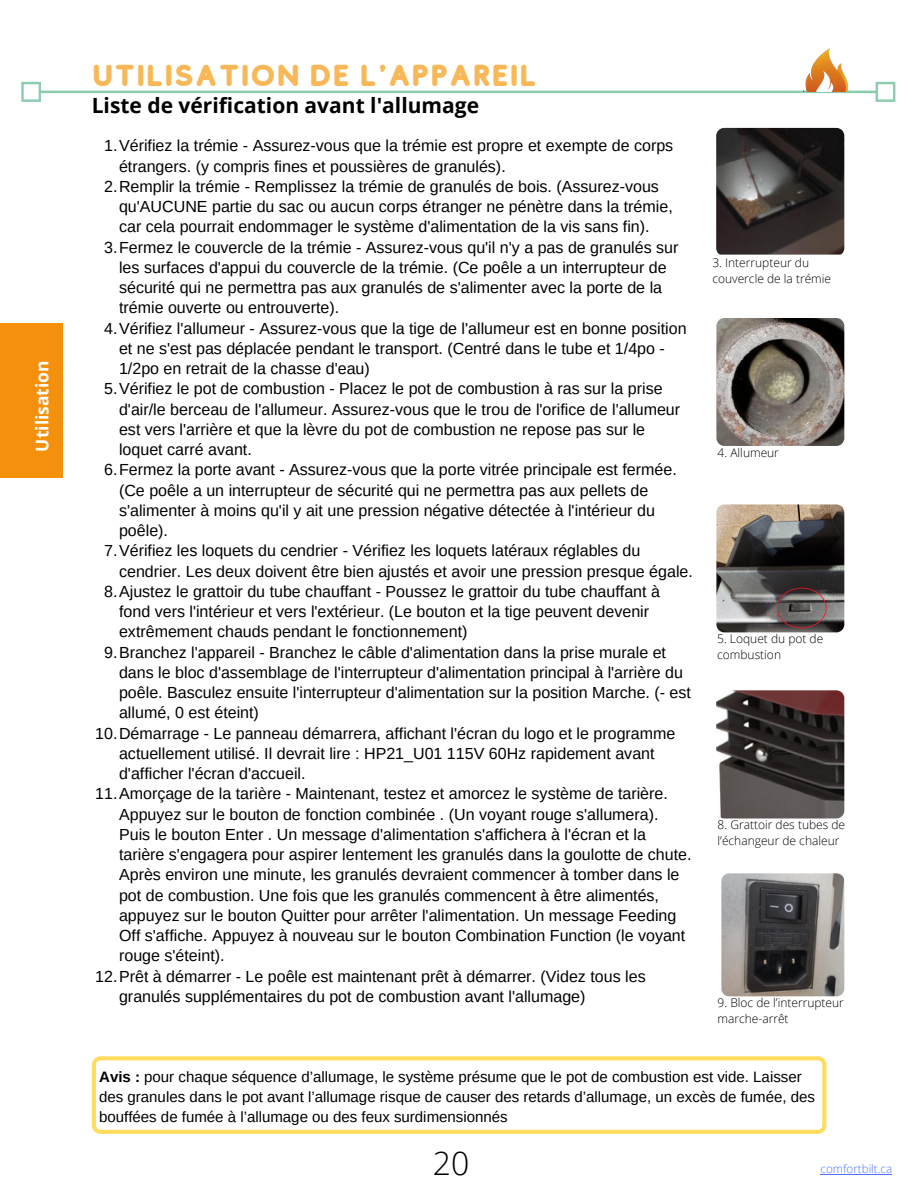
<style>
.page{position:relative;width:918px;height:1188px;background:#fff}
.page>*{position:absolute;margin:0;border:0;box-sizing:border-box;transform-origin:0 0}
.t1{font:300 31.95px "Open Sans";color:#000}
.t2{font:30px "Studly";color:#f8b858}
.t3{font:700 21px "Open Sans";color:#000}
.t4{font:700 17.4px "Open Sans";color:#fff}
.t5{font:16.05px "Arimo";color:#000}
.t6{font:15px/20.2px "Arimo";color:#000}
.t7{font:300 12px/16px "Open Sans";color:#000}
.t8{font:300 11.7px "Open Sans";color:#5271ff}
.s1{font-weight:700}
</style>
<div class="page">
<svg style="left:21px;top:82px;width:874px;height:20px"></svg>
<img style="left:804px;top:49px;width:45px;height:43px">
<div style="left:0;top:323px;width:63px;height:154px;background:#f4900c"></div>
<svg style="left:92px;top:1056px;width:734px;height:78px"></svg>
<img style="left:716px;top:690px;width:128px;height:128px;border-radius:8px">
<img style="left:721px;top:873px;width:123px;height:123px;border-radius:8px">
<img style="left:716px;top:318px;width:128px;height:128px;border-radius:8px">
<img style="left:716px;top:504px;width:128px;height:128px;border-radius:8px">
<img style="left:716px;top:128px;width:128px;height:128px;border-radius:8px">
<hr style="left:821px;top:1174px;width:71px;height:1px;background:#5271ff">
<p class="t4" style="left:30px;top:452px;width:93px;rotate:-90deg">Utilisation</p>
<h2 class="t2" style="left:92px;top:59px;width:447px">UTILISATION DE L'APPAREIL</h2>
<h3 class="t3" style="left:92px;top:91px;width:389px">Liste de vérification avant l'allumage</h3>
<p class="t5" style="left:104px;top:137px;width:571px">1.Vérifiez la trémie - Assurez-vous que la trémie est propre et exempte de corps</p>
<p class="t5" style="left:119px;top:157px;width:388px">étrangers. (y compris fines et poussières de granulés).</p>
<p class="t5" style="left:104px;top:177px;width:556px">2.Remplir la trémie - Remplissez la trémie de granulés de bois. (Assurez-vous</p>
<p class="t5" style="left:119px;top:198px;width:555px">qu'AUCUNE partie du sac ou aucun corps étranger ne pénètre dans la trémie,</p>
<p class="t5" style="left:119px;top:218px;width:532px">car cela pourrait endommager le système d'alimentation de la vis sans fin).</p>
<p class="t5" style="left:104px;top:238px;width:576px">3.Fermez le couvercle de la trémie - Assurez-vous qu'il n'y a pas de granulés sur</p>
<p class="t5" style="left:119px;top:258px;width:549px">les surfaces d'appui du couvercle de la trémie. (Ce poêle a un interrupteur de</p>
<p class="t5" style="left:119px;top:279px;width:545px">sécurité qui ne permettra pas aux granulés de s'alimenter avec la porte de la</p>
<p class="t5" style="left:119px;top:299px;width:222px">trémie ouverte ou entrouverte).</p>
<p class="t5" style="left:104px;top:319px;width:584px">4.Vérifiez l'allumeur - Assurez-vous que la tige de l'allumeur est en bonne position</p>
<p class="t5" style="left:119px;top:339px;width:547px">et ne s'est pas déplacée pendant le transport. (Centré dans le tube et 1/4po -</p>
<p class="t5" style="left:119px;top:360px;width:252px">1/2po en retrait de la chasse d'eau)</p>
<p class="t5" style="left:104px;top:380px;width:560px">5.Vérifiez le pot de combustion - Placez le pot de combustion à ras sur la prise</p>
<p class="t5" style="left:119px;top:400px;width:563px">d'air/le berceau de l'allumeur. Assurez-vous que le trou de l'orifice de l'allumeur</p>
<p class="t5" style="left:119px;top:420px;width:528px">est vers l'arrière et que la lèvre du pot de combustion ne repose pas sur le</p>
<p class="t5" style="left:119px;top:441px;width:134px">loquet carré avant.</p>
<p class="t5" style="left:104px;top:461px;width:574px">6.Fermez la porte avant - Assurez-vous que la porte vitrée principale est fermée.</p>
<p class="t5" style="left:119px;top:481px;width:531px">(Ce poêle a un interrupteur de sécurité qui ne permettra pas aux pellets de</p>
<p class="t5" style="left:119px;top:501px;width:537px">s'alimenter à moins qu'il y ait une pression négative détectée à l'intérieur du</p>
<p class="t5" style="left:119px;top:522px;width:51px">poêle).</p>
<p class="t5" style="left:104px;top:542px;width:538px">7.Vérifiez les loquets du cendrier - Vérifiez les loquets latéraux réglables du</p>
<p class="t5" style="left:119px;top:562px;width:575px">cendrier. Les deux doivent être bien ajustés et avoir une pression presque égale.</p>
<p class="t5" style="left:104px;top:582px;width:557px">8.Ajustez le grattoir du tube chauffant - Poussez le grattoir du tube chauffant à</p>
<p class="t5" style="left:119px;top:603px;width:532px">fond vers l'intérieur et vers l'extérieur. (Le bouton et la tige peuvent devenir</p>
<p class="t5" style="left:119px;top:623px;width:350px">extrêmement chauds pendant le fonctionnement)</p>
<p class="t5" style="left:104px;top:643px;width:563px">9.Branchez l'appareil - Branchez le câble d'alimentation dans la prise murale et</p>
<p class="t5" style="left:119px;top:663px;width:565px">dans le bloc d'assemblage de l'interrupteur d'alimentation principal à l'arrière du</p>
<p class="t5" style="left:119px;top:684px;width:573px">poêle. Basculez ensuite l'interrupteur d'alimentation sur la position Marche. (- est</p>
<p class="t5" style="left:119px;top:704px;width:141px">allumé, 0 est éteint)</p>
<p class="t5" style="left:95px;top:724px;width:582px">10.Démarrage - Le panneau démarrera, affichant l'écran du logo et le programme</p>
<p class="t5" style="left:119px;top:744px;width:537px">actuellement utilisé. Il devrait lire : HP21_U01 115V 60Hz rapidement avant</p>
<p class="t5" style="left:119px;top:765px;width:188px">d'afficher l'écran d'accueil.</p>
<p class="t5" style="left:95px;top:785px;width:574px">11.Amorçage de la tarière - Maintenant, testez et amorcez le système de tarière.</p>
<p class="t5" style="left:119px;top:805px;width:541px">Appuyez sur le bouton de fonction combinée . (Un voyant rouge s'allumera).</p>
<p class="t5" style="left:119px;top:825px;width:528px">Puis le bouton Enter . Un message d'alimentation s'affichera à l'écran et la</p>
<p class="t5" style="left:119px;top:846px;width:574px">tarière s'engagera pour aspirer lentement les granulés dans la goulotte de chute.</p>
<p class="t5" style="left:119px;top:866px;width:562px">Après environ une minute, les granulés devraient commencer à tomber dans le</p>
<p class="t5" style="left:119px;top:886px;width:542px">pot de combustion. Une fois que les granulés commencent à être alimentés,</p>
<p class="t5" style="left:119px;top:906px;width:559px">appuyez sur le bouton Quitter pour arrêter l'alimentation. Un message Feeding</p>
<p class="t5" style="left:119px;top:927px;width:568px">Off s'affiche. Appuyez à nouveau sur le bouton Combination Function (le voyant</p>
<p class="t5" style="left:119px;top:947px;width:107px">rouge s'éteint).</p>
<p class="t5" style="left:95px;top:967px;width:552px">12.Prêt à démarrer - Le poêle est maintenant prêt à démarrer. (Videz tous les</p>
<p class="t5" style="left:119px;top:987px;width:468px">granulés supplémentaires du pot de combustion avant l'allumage)</p>
<p class="t7" style="left:712px;top:254px;width:120px">3. Interrupteur du couvercle de la trémie</p>
<p class="t7" style="left:718px;top:444px;width:63px">4. Allumeur</p>
<p class="t7" style="left:717px;top:631px;width:108px">5. Loquet du pot de combustion</p>
<p class="t7" style="left:718px;top:817px;width:129px">8. Grattoir des tubes de l’échangeur de chaleur</p>
<p class="t7" style="left:718px;top:994px;width:128px">9. Bloc de l’interrupteur marche-arrêt</p>
<p class="t6" style="left:99px;top:1066px;width:717px"><span class="s1">Avis :</span> pour chaque séquence d’allumage, le système présume que le pot de combustion est vide. Laisser des granules dans le pot avant l’allumage risque de causer des retards d’allumage, un excès de fumée, des bouffées de fumée à l’allumage ou des feux surdimensionnés</p>
<h1 class="t1" style="left:433px;top:1141px;width:38px">20</h1>
<p class="t8" style="left:821px;top:1160px;width:73px">comfortbilt.ca</p>
</div>
